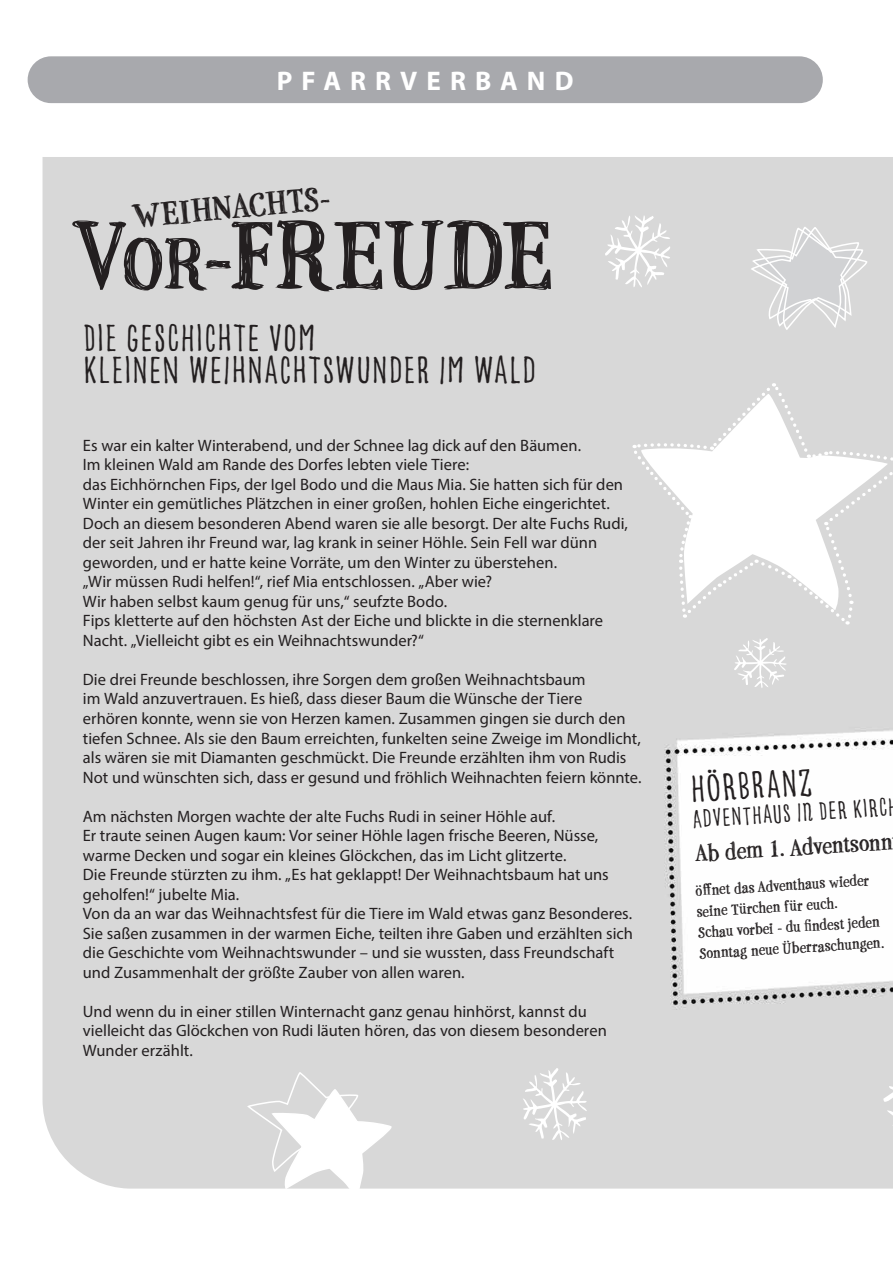
<style>
.page{position:relative;width:893px;height:1263px;background:#fff}
.page>*{position:absolute;margin:0;border:0;box-sizing:border-box;transform-origin:0 0}
.t1{font:700 106.95px "P22 Stanyan";letter-spacing:.01em;color:#231f20}
.t2{font:40.5px/31.5px "Goodlife Sans Condensed";color:#231f20}
.t3{font:700 36.75px "P22 Stanyan";color:#231f20}
.t4{font:27px "Goodlife Sans Condensed";color:#231f20}
.t5{font:700 27px "Myriad Pro";letter-spacing:.33em;color:#fff}
.t6{font:700 25.2px "P22 Stanyan";color:#231f20}
.t7{font:16.5px/19.5px "Myriad Pro";color:#231f20}
.t8{font:700 16.5px/21px "P22 Stanyan";color:#231f20}
.s1{font-size:79.2px}
</style>
<div class="page">
<div style="left:28px;top:56px;width:795px;height:47px;background:#a8a9ad;border-radius:23px"></div>
<img style="left:43px;top:157px;width:850px;height:1031px">
<svg style="left:631px;top:382px;width:262px;height:243px"></svg>
<svg style="left:883px;top:1050px;width:10px;height:108px"></svg>
<svg style="left:605px;top:215px;width:67px;height:73px"></svg>
<svg style="left:734px;top:638px;width:53px;height:50px"></svg>
<svg style="left:752px;top:227px;width:119px;height:104px;background:#dadbdb"></svg>
<svg style="left:247px;top:1072px;width:149px;height:117px"></svg>
<svg style="left:523px;top:1068px;width:64px;height:73px"></svg>
<h3 class="t5" style="left:277px;top:63px;width:298px">PFARRVERBAND</h3>
<h3 class="t3" style="left:130px;top:195px;width:208px;rotate:-6deg">WEIHNACHTS-</h3>
<h1 class="t1" style="left:72px;top:190px;width:482px">V<span class="s1">OR</span>-FREUDE</h1>
<h2 class="t2" style="left:83px;top:323px;width:455px">DIE GESCHICHTE VOM<br>KLEINEn WEIHNACHTSWUNDER IM WALD</h2>
<p class="t7" style="left:83px;top:435px;width:546px">Es war ein kalter Winterabend, und der Schnee lag dick auf den Bäumen.<br>Im kleinen Wald am Rande des Dorfes lebten viele Tiere:<br>das Eichhörnchen Fips, der Igel Bodo und die Maus Mia. Sie hatten sich für den Winter ein gemütliches Plätzchen in einer großen, hohlen Eiche eingerichtet.<br>Doch an diesem besonderen Abend waren sie alle besorgt. Der alte Fuchs Rudi, der seit Jahren ihr Freund war, lag krank in seiner Höhle. Sein Fell war dünn geworden, und er hatte keine Vorräte, um den Winter zu überstehen.<br>„Wir müssen Rudi helfen!“, rief Mia entschlossen. „Aber wie?<br>Wir haben selbst kaum genug für uns,“ seufzte Bodo.<br>Fips kletterte auf den höchsten Ast der Eiche und blickte in die sternenklare Nacht. „Vielleicht gibt es ein Weihnachtswunder?“</p>
<p class="t7" style="left:83px;top:669px;width:560px">Die drei Freunde beschlossen, ihre Sorgen dem großen Weihnachtsbaum<br>im Wald anzuvertrauen. Es hieß, dass dieser Baum die Wünsche der Tiere<br>erhören konnte, wenn sie von Herzen kamen. Zusammen gingen sie durch den tiefen Schnee. Als sie den Baum erreichten, funkelten seine Zweige im Mondlicht, als wären sie mit Diamanten geschmückt. Die Freunde erzählten ihm von Rudis Not und wünschten sich, dass er gesund und fröhlich Weihnachten feiern könnte.</p>
<p class="t7" style="left:83px;top:806px;width:552px">Am nächsten Morgen wachte der alte Fuchs Rudi in seiner Höhle auf.<br>Er traute seinen Augen kaum: Vor seiner Höhle lagen frische Beeren, Nüsse, warme Decken und sogar ein kleines Glöckchen, das im Licht glitzerte.<br>Die Freunde stürzten zu ihm. „Es hat geklappt! Der Weihnachtsbaum hat uns geholfen!“ jubelte Mia.<br>Von da an war das Weihnachtsfest für die Tiere im Wald etwas ganz Besonderes.<br>Sie saßen zusammen in der warmen Eiche, teilten ihre Gaben und erzählten sich die Geschichte vom Weihnachtswunder – und sie wussten, dass Freundschaft und Zusammenhalt der größte Zauber von allen waren.</p>
<p class="t7" style="left:83px;top:1001px;width:525px">Und wenn du in einer stillen Winternacht ganz genau hinhörst, kannst du vielleicht das Glöckchen von Rudi läuten hören, das von diesem besonderen<br>Wunder erzählt.</p>
<h2 class="t2" style="left:690px;top:773px;width:124px;rotate:-3deg">HÖRBRANZ</h2>
<h3 class="t4" style="left:691px;top:805px;width:208px;rotate:-4deg">ADVENTHAUS IN DER KIRCH</h3>
<h3 class="t6" style="left:695px;top:837px;width:199px;rotate:-3deg">Ab dem 1. Adventsonn</h3>
<p class="t8" style="left:695px;top:879px;width:187px;rotate:-3deg">öff net das Adventhaus wieder seine Türchen für euch.<br>Schau vorbei - du fi ndest jeden<br>Sonntag neue Überraschungen.</p>
</div>
